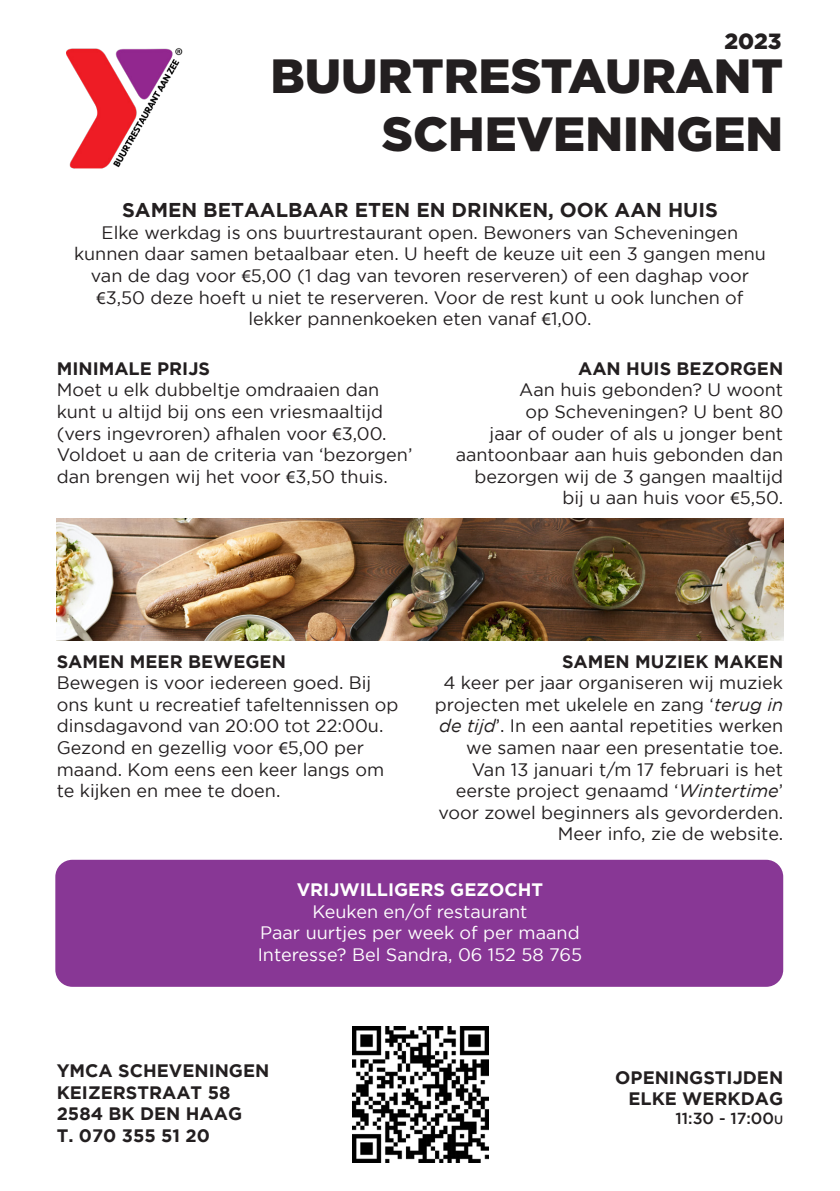
<style>
.page{position:relative;width:840px;height:1191px;background:#fff}
.page>*{position:absolute;margin:0;border:0;box-sizing:border-box;transform-origin:0 0}
.t1{font:900 48px "Gotham";color:#231f20}
.t2{font:900 22px "Gotham";color:#231f20}
.t3{font:700 20px "Gotham";color:#231f20}
.t4{font:18px/21.6px "Gotham";color:#231f20}
.t5{font:700 18px "Gotham";color:#231f20}
.t6{font:18px "Gotham";color:#fff}
.t7{font:700 18px "Gotham";color:#fff}
.t8{font:500 16px "Gotham";color:#231f20}
.s1{font-family:"Myriad Pro"}
.s2{font-style:italic}
.s3{font-size:12px}
</style>
<div class="page">
<div style="left:55px;top:859px;width:727px;height:127px;background:#883795;border-radius:17px"></div>
<img style="left:67px;top:48px;width:116px;height:120px">
<img style="left:352px;top:1026px;width:136px;height:136px">
<img style="left:57px;top:518px;width:725px;height:122px">
<p class="t2" style="left:724px;top:28px;width:58px">2023</p>
<p class="t1" style="left:270px;top:49px;width:514px">BUURTRESTAURANT</p>
<p class="t1" style="left:381px;top:106px;width:403px">SCHEVENINGEN</p>
<p class="t3" style="left:122px;top:198px;width:597px">SAMEN BETAALBAAR ETEN EN DRINKEN, OOK AAN HUIS</p>
<p class="t4" style="left:74px;top:221px;width:693px;text-align:center">Elke werkdag is ons buurtrestaurant open. Bewoners van Scheveningen kunnen daar samen betaalbaar eten. U heeft de keuze uit een 3 gangen menu van de dag voor <span class="s1">€</span>5,00 (1 dag van tevoren reserveren) of een daghap voor <span class="s1">€</span>3,50 deze hoeft u niet te reserveren. Voor de rest kunt u ook lunchen of lekker pannenkoeken eten vanaf <span class="s1">€</span>1,00.</p>
<p class="t5" style="left:57px;top:358px;width:155px">MINIMALE PRIJS</p>
<p class="t4" style="left:57px;top:379px;width:357px">Moet u elk dubbeltje omdraaien dan kunt u altijd bij ons een vriesmaaltijd (vers ingevroren) afhalen voor <span class="s1">€</span>3,00.<br>Voldoet u aan de criteria van ‘bezorgen’ dan brengen wij het voor <span class="s1">€</span>3,50 thuis.</p>
<p class="t5" style="left:578px;top:358px;width:206px">AAN HUIS BEZORGEN</p>
<p class="t4" style="left:455px;top:379px;width:329px;text-align:right">Aan huis gebonden? U woont<br>op Scheveningen? U bent 80<br>jaar of ouder of als u jonger bent aantoonbaar aan huis gebonden dan bezorgen wij de 3 gangen maaltijd bij u aan huis voor <span class="s1">€</span>5,50.</p>
<p class="t5" style="left:57px;top:651px;width:230px">SAMEN MEER BEWEGEN</p>
<p class="t4" style="left:57px;top:672px;width:343px">Bewegen is voor iedereen goed. Bij ons kunt u recreatief tafeltennissen op dinsdagavond van 20:00 tot 22:00u.<br>Gezond en gezellig voor <span class="s1">€</span>5,00 per maand. Kom eens een keer langs om te kijken en mee te doen.</p>
<p class="t5" style="left:561px;top:651px;width:222px">SAMEN MUZIEK MAKEN</p>
<p class="t4" style="left:434px;top:672px;width:350px;text-align:right">4 keer per jaar organiseren wij muziek projecten met ukelele en zang ‘<span class="s2">terug in de tijd</span>’. In een aantal repetities werken we samen naar een presentatie toe.<br>Van 13 januari t/m 17 februari is het eerste project genaamd ‘<span class="s2">Wintertime</span>’ voor zowel beginners als gevorderden.<br>Meer info, zie de website.</p>
<p class="t7" style="left:296px;top:879px;width:248px">VRIJWILLIGERS GEZOCHT</p>
<p class="t6" style="left:312px;top:901px;width:216px">Keuken en/of restaurant</p>
<p class="t6" style="left:260px;top:922px;width:321px">Paar uurtjes per week of per maand</p>
<p class="t6" style="left:257px;top:944px;width:326px">Interesse? Bel Sandra, 06 152 58 765</p>
<p class="t5" style="left:57px;top:1060px;width:214px">YMCA SCHEVENINGEN</p>
<p class="t5" style="left:57px;top:1082px;width:175px">KEIZERSTRAAT 58</p>
<p class="t5" style="left:57px;top:1103px;width:187px">2584 BK DEN HAAG</p>
<p class="t5" style="left:57px;top:1125px;width:154px">T. 070 355 51 20</p>
<p class="t5" style="left:615px;top:1066px;width:169px">OPENINGSTIJDEN</p>
<p class="t5" style="left:628px;top:1088px;width:156px">ELKE WERKDAG</p>
<p class="t8" style="left:675px;top:1109px;width:109px">11:30 - 17:00<span class="s3">U</span></p>
</div>
